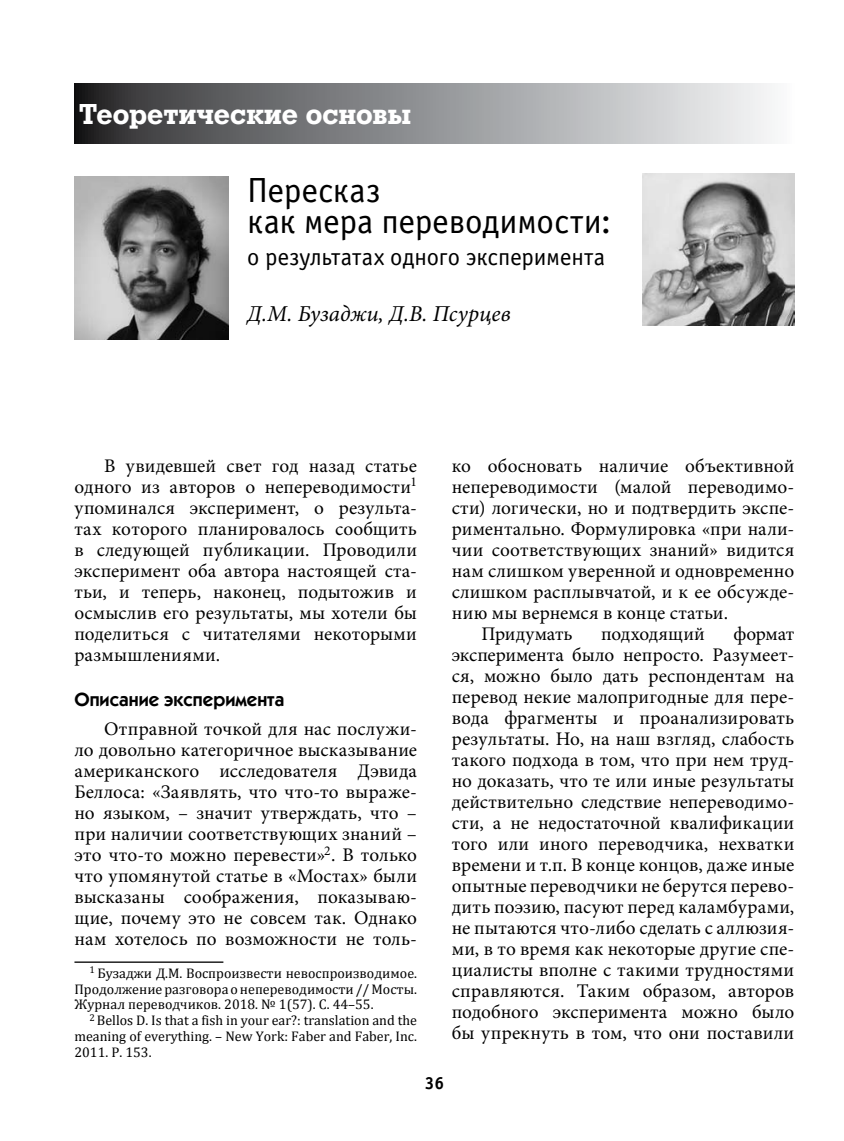
<style>
.page{position:relative;width:844px;height:1141px;background:#fff}
.page>*{position:absolute;margin:0;border:0;box-sizing:border-box;transform-origin:0 0}
.t1{font:35px/31.5px "Officina Sans MACC";letter-spacing:-.005em;color:#000}
.t2{font:700 28px "Rodeo";letter-spacing:.005em;color:#fff}
.t3{font:24.5px "Officina Sans MACC";letter-spacing:-.005em;color:#000}
.t4{font:italic 22.75px "Minion Pro";color:#000}
.t5{font:19.25px/21px "Minion Pro";letter-spacing:.01em;color:#000;text-align:justify}
.t6{font:600 19.25px "Kabel C";color:#000}
.t7{font:700 17.5px "Officina Sans MACC";color:#000}
.t8{font:14px/15.8px "Cambria";color:#000;text-align:justify}
</style>
<div class="page">
<hr style="left:74px;top:961px;width:149px;height:2px;background:#000">
<img style="left:74px;top:177px;width:154px;height:163px">
<img style="left:642px;top:174px;width:152px;height:151px">
<svg style="left:74px;top:84px;width:698px;height:59px;background:#909193"></svg>
<h2 class="t2" style="left:79px;top:97px;width:333px">Теоретические основы</h2>
<h1 class="t1" style="left:247px;top:175px;width:365px">Пересказ<br>как мера переводимости:</h1>
<p class="t3" style="left:247px;top:243px;width:359px">о результатах одного эксперимента</p>
<p class="t4" style="left:247px;top:298px;width:265px">Д.М. Бузаджи, Д.В. Псурцев</p>
<p class="t5" style="left:74px;top:455px;width:344px;text-indent:30px">В увидевшей свет год назад статье одного из авторов о непереводимости<sup>1 </sup>упоминался эксперимент, о результа&shy;тах которого планировалось сообщить в следующей публикации. Проводили эксперимент оба автора настоящей ста&shy;тьи, и теперь, наконец, подытожив и осмыслив его результаты, мы хотели бы поделиться с читателями некоторыми размышлениями.</p>
<p class="t6" style="left:74px;top:689px;width:211px">Описание эксперимента</p>
<p class="t5" style="left:74px;top:718px;width:344px;text-indent:30px">Отправной точкой для нас послужи&shy;ло довольно категоричное высказывание американского исследователя Дэвида Беллоса: «Заявлять, что что-то выраже&shy;но языком, – значит утверждать, что – при наличии соответствующих знаний – это что-то можно перевести»<sup>2</sup>. В только что упомянутой статье в «Мостах» были высказаны соображения, показываю&shy;щие, почему это не совсем так. Однако нам хотелось по возможности не толь-</p>
<p class="t8" style="left:74px;top:965px;width:344px;text-indent:15px"><sup>1</sup> Бузаджи Д.М. Воспроизвести невоспроизводимое.<br>Продолжение разговора о непереводимости// Мосты.<br>Журнал переводчиков. 2018. № 1(57). С. 44–55.</p>
<p class="t8" style="left:74px;top:1012px;width:344px;text-indent:15px"><sup>2</sup> Bellos D. Is that a fish in your ear?: translation and the meaning of everything. – New York: Faber and Faber, Inc.<br>2011. P. 153.</p>
<p class="t7" style="left:424px;top:1074px;width:21px">36</p>
<p class="t5" style="left:451px;top:455px;width:344px">ко обосновать наличие объективной</p>
<p class="t5" style="left:451px;top:476px;width:344px">непереводимости (малой переводимо-</p>
<p class="t5" style="left:451px;top:497px;width:344px">сти) логически, но и подтвердить экспе-</p>
<p class="t5" style="left:451px;top:518px;width:344px">риментально. Формулировка «при нали-</p>
<p class="t5" style="left:451px;top:539px;width:344px">чии соответствующих знаний» видится</p>
<p class="t5" style="left:451px;top:560px;width:344px">нам слишком уверенной и одновременно</p>
<p class="t5" style="left:451px;top:581px;width:344px">слишком расплывчатой, и к ее обсужде-</p>
<p class="t5" style="left:451px;top:602px;width:278px">нию мы вернемся в конце статьи.</p>
<p class="t5" style="left:481px;top:623px;width:92px">Придумать</p>
<p class="t5" style="left:601px;top:623px;width:105px">подходящий</p>
<p class="t5" style="left:451px;top:623px;width:344px;text-indent:281px">формат эксперимента было непросто. Разумеет&shy;ся, можно было дать респондентам на перевод некие малопригодные для пере&shy;вода фрагменты и проанализировать результаты. Но, на наш взгляд, слабость такого подхода в том, что при нем труд&shy;но доказать, что те или иные результаты действительно следствие непереводимо&shy;сти, а не недостаточной квалификации того или иного переводчика, нехватки времени и т.п. В конце концов, даже иные опытные переводчики не берутся перево&shy;дить поэзию, пасуют перед каламбурами, не пытаются что-либо сделать с аллюзия&shy;ми, в то время как некоторые другие спе&shy;циалисты вполне с такими трудностями справляются. Таким образом, авторов подобного эксперимента можно было бы упрекнуть в том, что они поставили</p>
</div>
